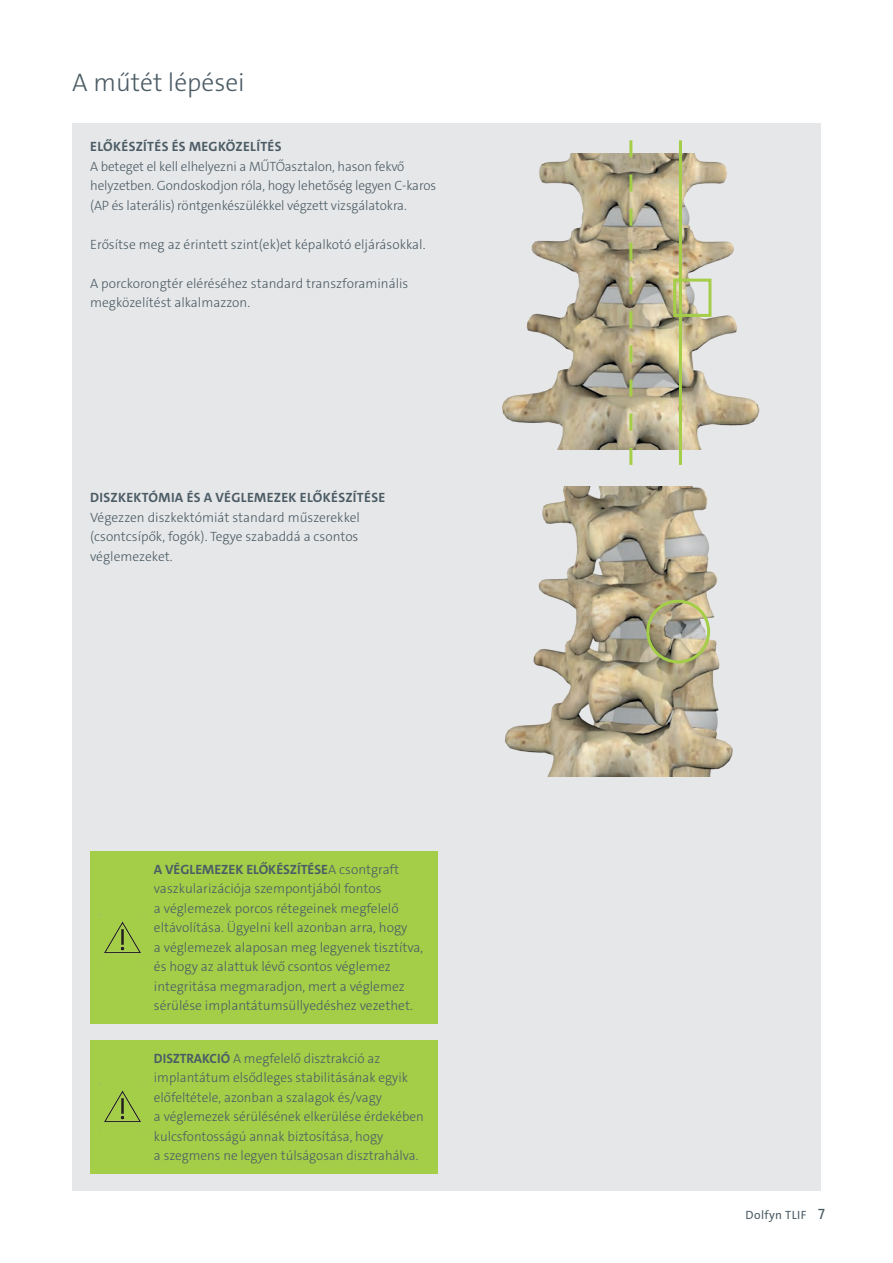
<style>
.page{position:relative;width:893px;height:1263px;background:#fff}
.page>*{position:absolute;margin:0;border:0;box-sizing:border-box;transform-origin:0 0}
.t1{font:300 25.5px "The Sans C4 s";color:#4c5c65}
.t2{font:300 13.5px/19.5px "The Sans C4 s";color:#4c5c65}
.t3{font:700 13.5px "The Sans C4 s";letter-spacing:.025em;color:#4c5c65}
.t4{font:12px "The Sans C4 s";letter-spacing:.03em;color:#4c5c65}
.s1{font-weight:700}
.s2{font-size:15px}
</style>
<div class="page">
<div style="left:72px;top:123px;width:749px;height:1068px;background:#e6e7e9"></div>
<img style="left:501px;top:154px;width:259px;height:296px">
<img style="left:505px;top:486px;width:228px;height:290px">
<div style="left:90px;top:851px;width:348px;height:172px;background:#a4ce48"></div>
<img style="left:99px;top:914px;width:47px;height:46px">
<div style="left:90px;top:1040px;width:348px;height:133px;background:#a4ce48"></div>
<img style="left:99px;top:1084px;width:42px;height:46px">
<div style="left:673px;top:279px;width:38px;height:38px;border:3px solid #a4ce48"></div>
<svg style="left:629px;top:140px;width:3px;height:325px"></svg>
<hr style="left:679px;top:140px;width:3px;height:325px;background:#a4ce48">
<div style="left:646px;top:600px;width:64px;height:63px;border:3px solid #a4ce48;border-radius:50%"></div>
<h1 class="t1" style="left:72px;top:66px;width:174px">A műtét lépései</h1>
<p class="t3" style="left:90px;top:138px;width:193px">ELŐKÉSZÍTÉS ÉS MEGKÖZELÍTÉS</p>
<p class="t2" style="left:90px;top:156px;width:347px">A beteget el kell elhelyezni a MŰTŐasztalon, hason fekvő helyzetben. Gondoskodjon róla, hogy lehetőség legyen C-karos (AP és laterális) röntgenkészülékkel végzett vizsgálatokra.</p>
<p class="t2" style="left:90px;top:234px;width:335px">Erősítse meg az érintett szint(ek)et képalkotó eljárásokkal.</p>
<p class="t2" style="left:90px;top:273px;width:320px">A porckorongtér eléréséhez standard transzforaminális megközelítést alkalmazzon.</p>
<p class="t3" style="left:90px;top:489px;width:296px">DISZKEKTÓMIA ÉS A VÉGLEMEZEK ELŐKÉSZÍTÉSE</p>
<p class="t2" style="left:90px;top:507px;width:271px">Végezzen diszkektómiát standard műszerekkel (csontcsípők, fogók). Tegye szabaddá a csontos véglemezeket.</p>
<p class="t2" style="left:154px;top:860px;width:271px"><span class="s1">A VÉGLEMEZEK ELŐKÉSZÍTÉSE</span>A csontgraft vaszkularizációja szempontjából fontos<br>a véglemezek porcos rétegeinek megfelelő eltávolítása. Ügyelni kell azonban arra, hogy<br>a véglemezek alaposan meg legyenek tisztítva, és hogy az alattuk lévő csontos véglemez integritása megmaradjon, mert a véglemez sérülése implantátumsüllyedéshez vezethet.</p>
<p class="t2" style="left:154px;top:1049px;width:271px"><span class="s1">DISZTRAKCIÓ</span> A megfelelő disztrakció az implantátum elsődleges stabilitásának egyik előfeltétele, azonban a szalagok és/vagy<br>a véglemezek sérülésének elkerülése érdekében kulcsfontosságú annak biztosítása, hogy<br>a szegmens ne legyen túlságosan disztrahálva.</p>
<p class="t4" style="left:746px;top:1207px;width:81px">Dolfyn TLIF <span class="s2">7</span></p>
</div>
